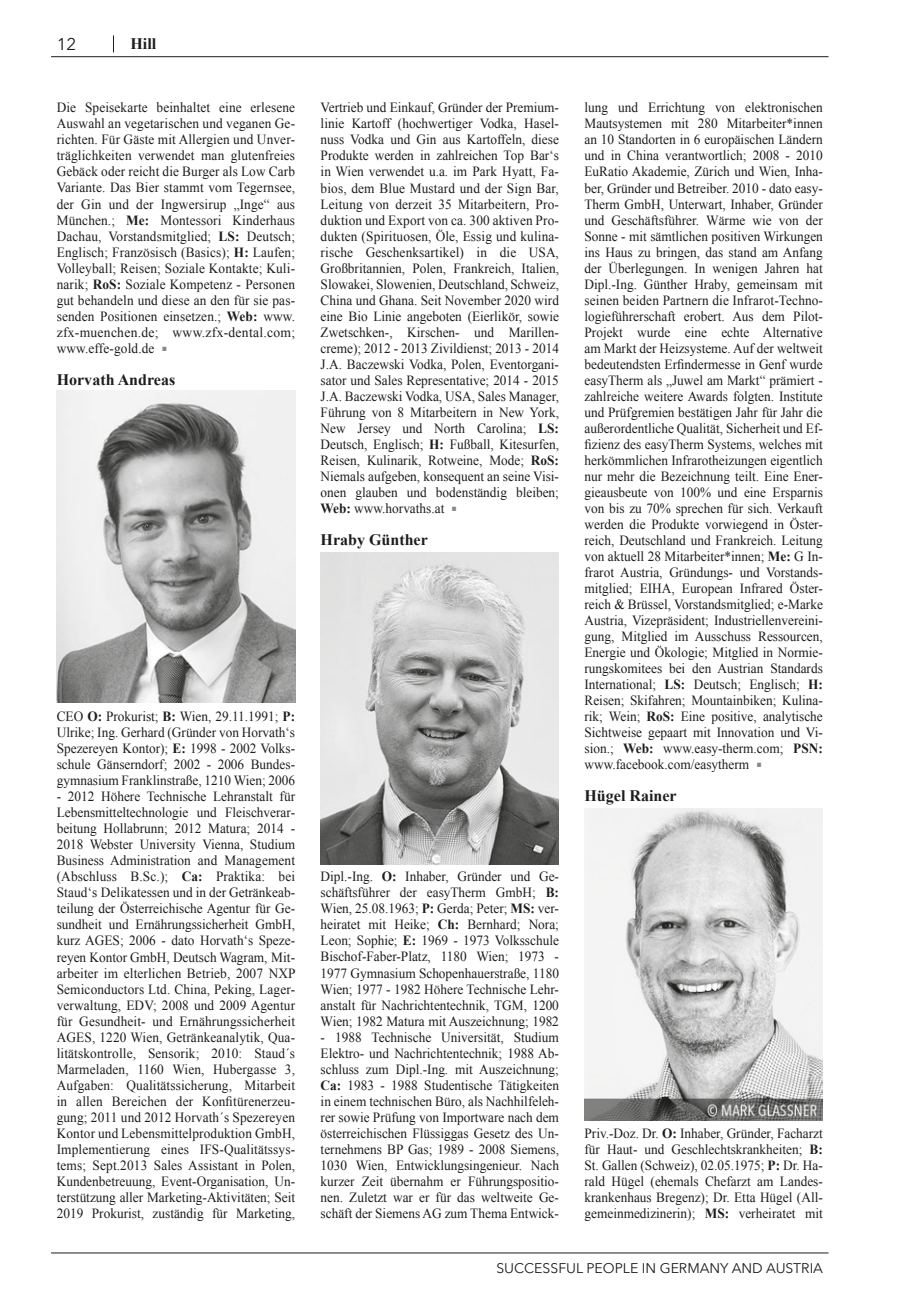
<style>
.page{position:relative;width:908px;height:1304px;background:#fff}
.page>*{position:absolute;margin:0;border:0;box-sizing:border-box;transform-origin:0 0}
.t1{font:17px "Avenir Next";color:#1d1d1b}
.t2{font:700 16px "Times New Roman";color:#1d1d1b}
.t3{font:14px/16px "Times New Roman";color:#1d1d1b;text-align:justify;scale:.95 1}
.t4{font:14px "Avenir Next";color:#1d1d1b}
.s1{font-weight:700}
.s2{color:#878787}
</style>
<div class="page">
<svg style="left:113px;top:35px;width:1px;height:17px"></svg>
<hr style="left:51px;top:56px;width:777px;height:1px;background:#1d1d1b">
<hr style="left:51px;top:1252px;width:777px;height:1px;background:#1d1d1b">
<img style="left:584px;top:808px;width:238px;height:312px">
<img style="left:320px;top:552px;width:238px;height:312px">
<img style="left:57px;top:390px;width:238px;height:312px">
<p class="t1" style="left:57px;top:30px;width:21px">12</p>
<p class="t2" style="left:130px;top:33px;width:27px">Hill</p>
<p class="t3" style="left:57px;top:99px;width:252px">Die Speisekarte beinhaltet eine erlesene Auswahl an vegetarischen und veganen Ge&shy;richten. Für Gäste mit Allergien und Unver&shy;träglichkeiten verwendet man glutenfreies Gebäck oder reicht die Burger als Low Carb Variante. Das Bier stammt vom Tegernsee, der Gin und der Ingwersirup „Inge“ aus München.; <span class="s1">Me:</span> Montessori Kinderhaus Dachau, Vorstandsmitglied; <span class="s1">LS:</span> Deutsch; Englisch; Französisch (Basics); <span class="s1">H:</span> Laufen; Volleyball; Reisen; Soziale Kontakte; Kuli&shy;narik; <span class="s1">RoS:</span> Soziale Kompetenz - Personen gut behandeln und diese an den für sie pas&shy;senden Positionen einsetzen.; <span class="s1">Web:</span> www. zfx-muenchen.de; www.zfx-dental.com; www.effe‑gold.de <span class="s2">▪</span></p>
<p class="t2" style="left:57px;top:368px;width:120px">Horvath Andreas</p>
<p class="t3" style="left:57px;top:708px;width:252px">CEO <span class="s1">O:</span> Prokurist; <span class="s1">B:</span> Wien, 29.11.1991; <span class="s1">P:<br></span>Ulrike; Ing. Gerhard (Gründer von Horvath‘s Spezereyen Kontor); <span class="s1">E:</span> 1998 - 2002 Volks&shy;schule Gänserndorf; 2002 - 2006 Bundes&shy;gymnasium Franklinstraße, 1210 Wien; 2006</p>
<p class="t3" style="left:57px;top:788px;width:253px">- 2012 Höhere Technische Lehranstalt für Lebensmitteltechnologie und Fleischverar&shy;beitung Hollabrunn; 2012 Matura; 2014 - 2018 Webster University Vienna, Studium Business Administration and Management (Abschluss B.Sc.); <span class="s1">Ca:</span> Praktika: bei Staud‘s Delikatessen und in der Getränkeab&shy;teilung der Österreichische Agentur für Ge&shy;sundheit und Ernährungssicherheit GmbH, kurz AGES; 2006 - dato Horvath‘s Speze&shy;reyen Kontor GmbH, Deutsch Wagram, Mit&shy;arbeiter im elterlichen Betrieb, 2007 NXP Semiconductors Ltd. China, Peking, Lager&shy;verwaltung, EDV; 2008 und 2009 Agentur für Gesundheit- und Ernährungssicherheit AGES, 1220 Wien, Getränkeanalytik, Qua&shy;litätskontrolle, Sensorik; 2010: Staud´s Marmeladen, 1160 Wien, Hubergasse 3, Aufgaben: Qualitätssicherung, Mitarbeit in allen Bereichen der Konfitürenerzeu&shy;gung; 2011 und 2012 Horvath´s Spezereyen Kontor und Lebensmittelproduktion GmbH, Implementierung eines IFS-Qualitätssys&shy;tems; Sept.2013 Sales Assistant in Polen, Kundenbetreuung, Event-Organisation, Un&shy;terstützung aller Marketing-Aktivitäten; Seit 2019 Prokurist, zuständig für Marketing,</p>
<p class="t3" style="left:320px;top:99px;width:252px">Vertrieb und Einkauf, Gründer der Premium&shy;linie Kartoff (hochwertiger Vodka, Hasel&shy;nuss Vodka und Gin aus Kartoffeln, diese Produkte werden in zahlreichen Top Bar‘s in Wien verwendet u.a. im Park Hyatt, Fa&shy;bios, dem Blue Mustard und der Sign Bar, Leitung von derzeit 35 Mitarbeitern, Pro&shy;duktion und Export von ca. 300 aktiven Pro&shy;dukten (Spirituosen, Öle, Essig und kulina&shy;rische Geschenksartikel) in die USA, Großbritannien, Polen, Frankreich, Italien, Slowakei, Slowenien, Deutschland, Schweiz, China und Ghana. Seit November 2020 wird eine Bio Linie angeboten (Eierlikör, sowie Zwetschken-, Kirschen- und Marillen&shy;creme); 2012 - 2013 Zivildienst; 2013 - 2014<br>J.A. Baczewski Vodka, Polen, Eventorgani&shy;sator und Sales Representative; 2014 - 2015<br>J.A. Baczewski Vodka, USA, Sales Manager, Führung von 8 Mitarbeitern in New York, New Jersey und North Carolina; <span class="s1">LS:<br></span>Deutsch, Englisch; <span class="s1">H:</span> Fußball, Kitesurfen, Reisen, Kulinarik, Rotweine, Mode; <span class="s1">RoS:<br></span>Niemals aufgeben, konsequent an seine Visi&shy;onen glauben und bodenständig bleiben; <span class="s1">Web:</span> www.horvaths.at <span class="s2">▪</span></p>
<p class="t2" style="left:320px;top:529px;width:109px">Hraby Günther</p>
<p class="t3" style="left:584px;top:99px;width:252px">lung und Errichtung von elektronischen Mautsystemen mit 280 Mitarbeiter*innen an 10 Standorten in 6 europäischen Ländern und in China verantwortlich; 2008 - 2010<br>EuRatio Akademie, Zürich und Wien, Inha&shy;ber, Gründer und Betreiber. 2010 - dato easy-Therm GmbH, Unterwart, Inhaber, Gründer und Geschäftsführer. Wärme wie von der Sonne - mit sämtlichen positiven Wirkungen ins Haus zu bringen, das stand am Anfang der Überlegungen. In wenigen Jahren hat Dipl.-Ing. Günther Hraby, gemeinsam mit seinen beiden Partnern die Infrarot-Techno&shy;logieführerschaft erobert. Aus dem Pilot-Projekt wurde eine echte Alternative am Markt der Heizsysteme. Auf der weltweit bedeutendsten Erfindermesse in Genf wurde easyTherm als „Juwel am Markt“ prämiert - zahlreiche weitere Awards folgten. Institute und Prüfgremien bestätigen Jahr für Jahr die außerordentliche Qualität, Sicherheit und Ef&shy;fizienz des easyTherm Systems, welches mit herkömmlichen Infrarotheizungen eigentlich nur mehr die Bezeichnung teilt. Eine Ener&shy;gieausbeute von 100% und eine Ersparnis von bis zu 70% sprechen für sich. Verkauft werden die Produkte vorwiegend in Öster&shy;reich, Deutschland und Frankreich. Leitung von aktuell 28 Mitarbeiter*innen; <span class="s1">Me:</span> G In&shy;frarot Austria, Gründungs- und Vorstands&shy;mitglied; EIHA, European Infrared Öster&shy;reich &amp; Brüssel, Vorstandsmitglied; e‑Marke Austria, Vizepräsident; Industriellenvereini&shy;gung, Mitglied im Ausschuss Ressourcen, Energie und Ökologie; Mitglied in Normie&shy;rungskomitees bei den Austrian Standards International; <span class="s1">LS:</span> Deutsch; Englisch; <span class="s1">H:<br></span>Reisen; Skifahren; Mountainbiken; Kulina&shy;rik; Wein; <span class="s1">RoS:</span> Eine positive, analytische Sichtweise gepaart mit Innovation und Vi&shy;sion.; <span class="s1">Web:</span> www.easy-therm.com; <span class="s1">PSN: </span>www.facebook.com/easytherm <span class="s2">▪</span></p>
<p class="t2" style="left:584px;top:785px;width:93px">Hügel Rainer</p>
<p class="t3" style="left:320px;top:868px;width:252px">Dipl.-Ing. <span class="s1">O:</span> Inhaber, Gründer und Ge&shy;schäftsführer der easyTherm GmbH; <span class="s1">B:<br></span>Wien, 25.08.1963; <span class="s1">P:</span> Gerda; Peter; <span class="s1">MS:</span> ver&shy;heiratet mit Heike; <span class="s1">Ch:</span> Bernhard; Nora; Leon; Sophie; <span class="s1">E:</span> 1969 - 1973 Volksschule Bischof-Faber-Platz, 1180 Wien; 1973 - 1977 Gymnasium Schopenhauerstraße, 1180<br>Wien; 1977 - 1982 Höhere Technische Lehr&shy;anstalt für Nachrichtentechnik, TGM, 1200<br>Wien; 1982 Matura mit Auszeichnung; 1982</p>
<p class="t3" style="left:320px;top:1029px;width:252px">- 1988 Technische Universität, Studium Elektro- und Nachrichtentechnik; 1988 Ab&shy;schluss zum Dipl.-Ing. mit Auszeichnung; <span class="s1">Ca:</span> 1983 - 1988 Studentische Tätigkeiten in einem technischen Büro, als Nachhilfeleh&shy;rer sowie Prüfung von Importware nach dem österreichischen Flüssiggas Gesetz des Un&shy;ternehmens BP Gas; 1989 - 2008 Siemens, 1030 Wien, Entwicklungsingenieur. Nach kurzer Zeit übernahm er Führungspositio&shy;nen. Zuletzt war er für das weltweite Ge&shy;schäft der Siemens AG zum Thema Entwick-</p>
<p class="t3" style="left:584px;top:1125px;width:252px">Priv.-Doz. Dr. <span class="s1">O:</span> Inhaber, Gründer, Facharzt für Haut- und Geschlechtskrankheiten; <span class="s1">B:<br></span>St. Gallen (Schweiz), 02.05.1975; <span class="s1">P:</span> Dr. Ha&shy;rald Hügel (ehemals Chefarzt am Landes&shy;krankenhaus Bregenz); Dr. Etta Hügel (All&shy;gemeinmedizinerin); <span class="s1">MS:</span> verheiratet mit</p>
<p class="t4" style="left:496px;top:1256px;width:328px">SUCCESSFUL PEOPLE IN GERMANY AND AUSTRIA</p>
</div>
